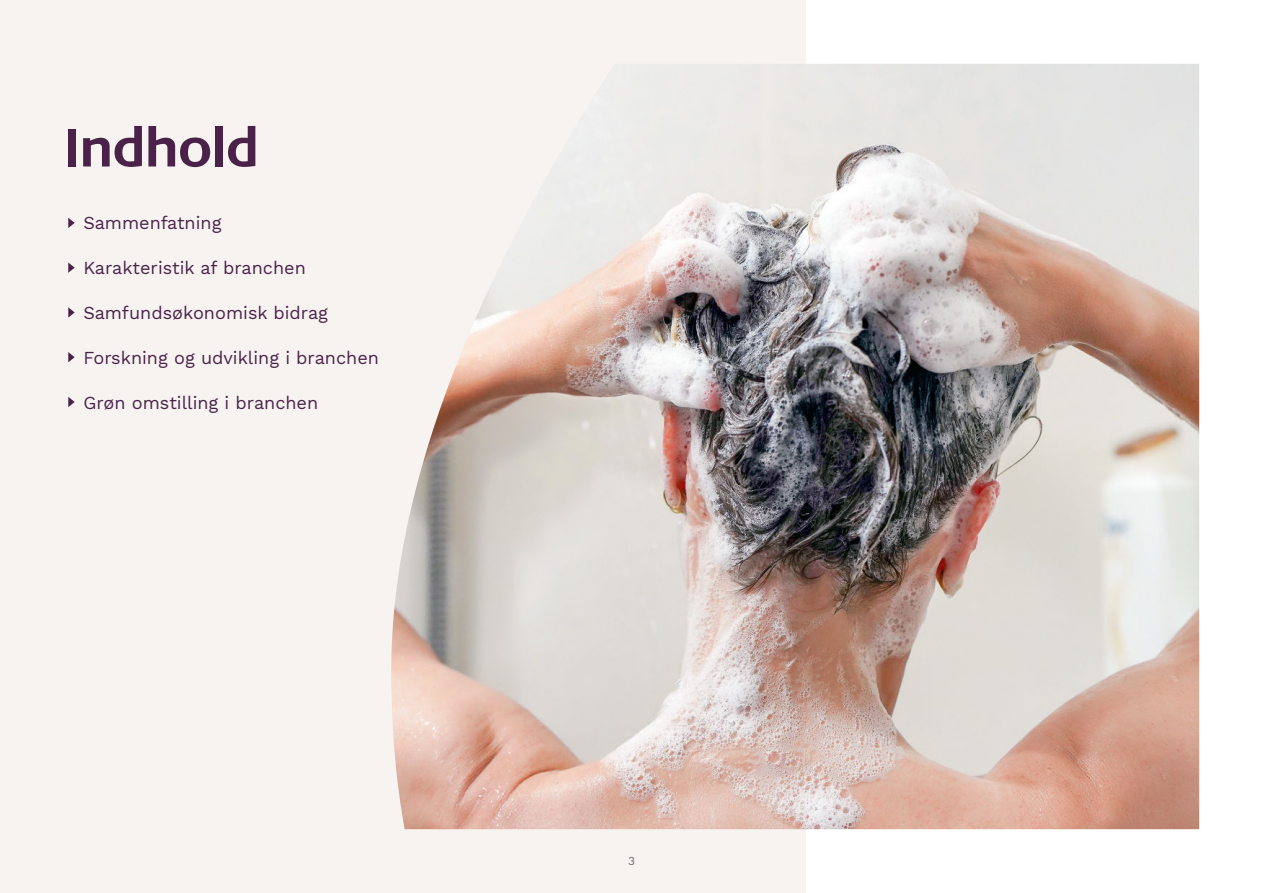
<style>
.page{position:relative;width:1263px;height:893px;background:#fff}
.page>*{position:absolute;margin:0;border:0;box-sizing:border-box;transform-origin:0 0}
.t1{font:700 54px "Signa Offc Pro";letter-spacing:-.035em;color:#4a2249}
.t2{font:18px "Work Sans";color:#4a2249}
.t3{font:12px "Work Sans";color:#666969}
</style>
<div class="page">
<div style="left:0;top:0;width:806px;height:893px;background:#f7f3f1"></div>
<svg style="left:68px;top:218px;width:7px;height:10px"></svg>
<svg style="left:68px;top:262px;width:7px;height:11px"></svg>
<svg style="left:68px;top:307px;width:7px;height:11px"></svg>
<svg style="left:68px;top:352px;width:7px;height:10px"></svg>
<svg style="left:68px;top:397px;width:7px;height:10px"></svg>
<img style="left:391px;top:64px;width:808px;height:765px">
<h1 class="t1" style="left:64px;top:124px;width:197px">Indhold</h1>
<p class="t2" style="left:83px;top:213px;width:140px">Sammenfatning</p>
<p class="t2" style="left:83px;top:258px;width:224px">Karakteristik af branchen</p>
<p class="t2" style="left:83px;top:303px;width:246px">Samfundsøkonomisk bidrag</p>
<p class="t2" style="left:83px;top:348px;width:297px">Forskning og udvikling i branchen</p>
<p class="t2" style="left:83px;top:393px;width:236px">Grøn omstilling i branchen</p>
<p class="t3" style="left:628px;top:855px;width:8px">3</p>
</div>
